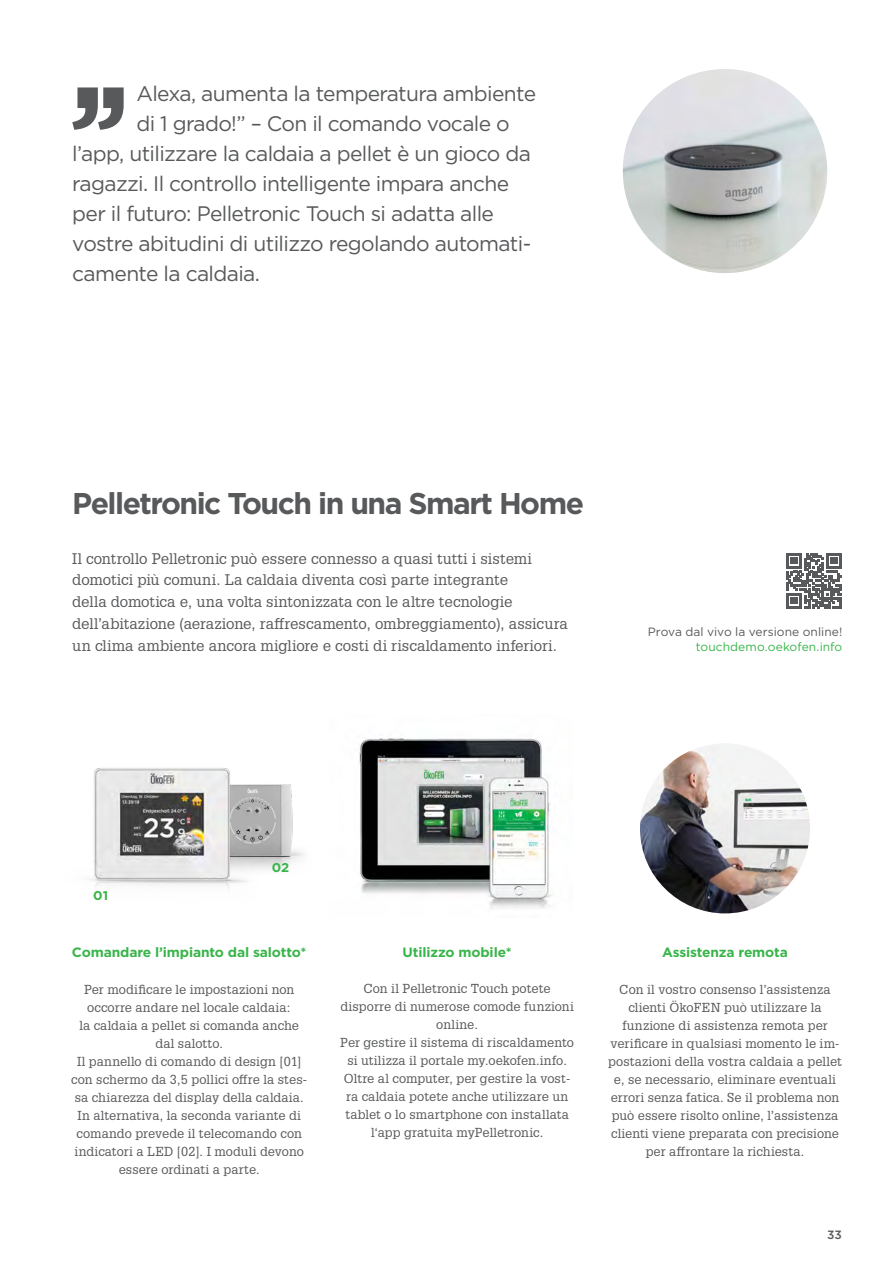
<style>
.page{position:relative;width:893px;height:1263px;background:#fff}
.page>*{position:absolute;margin:0;border:0;box-sizing:border-box;transform-origin:0 0}
.t1{font:700 30px "Gotham";letter-spacing:-.05em;color:#58595b}
.t2{font:21px "Gotham";letter-spacing:-.03em;color:#58595b}
.t3{font:15px/21.8px "Glypha LT Pro";color:#58595b}
.t4{font:700 13.5px "Gotham";letter-spacing:-.01em;color:#39b54a}
.t5{font:12.75px/18px "Glypha LT Pro";letter-spacing:.01em;color:#58595b;text-align:center}
.t6{font:700 12.75px "Gotham";color:#39b54a}
.t7{font:12px "Gotham";letter-spacing:.005em;color:#58595b}
.t8{font:12px "Gotham";letter-spacing:.01em;color:#39b54a}
.t9{font:500 12px "Gotham";color:#58595b}
</style>
<div class="page">
<img style="left:274px;top:784px;width:31px;height:86px">
<img style="left:88px;top:768px;width:186px;height:121px">
<img style="left:359px;top:738px;width:193px;height:171px">
<img style="left:623px;top:69px;width:204px;height:204px;border-radius:102px">
<svg style="left:72px;top:87px;width:52px;height:43px"></svg>
<img style="left:640px;top:743px;width:170px;height:170px;border-radius:85px">
<svg style="left:786px;top:553px;width:56px;height:55px"></svg>
<h2 class="t2" style="left:136px;top:82px;width:401px">Alexa, aumenta la temperatura ambiente</h2>
<h2 class="t2" style="left:136px;top:112px;width:375px">di 1 grado!” – Con il comando vocale o</h2>
<h2 class="t2" style="left:72px;top:142px;width:460px">l’app, utilizzare la caldaia a pellet è un gioco da</h2>
<h2 class="t2" style="left:72px;top:172px;width:439px">ragazzi. Il controllo intelligente impara anche</h2>
<h2 class="t2" style="left:72px;top:202px;width:423px">per il futuro: Pelletronic Touch si adatta alle</h2>
<h2 class="t2" style="left:72px;top:232px;width:460px">vostre abitudini di utilizzo regolando automati-</h2>
<h2 class="t2" style="left:72px;top:262px;width:189px">camente la caldaia.</h2>
<h1 class="t1" style="left:72px;top:486px;width:513px">Pelletronic Touch in una Smart Home</h1>
<p class="t3" style="left:72px;top:547px;width:497px">Il controllo Pelletronic può essere connesso a quasi tutti i sistemi domotici più comuni. La caldaia diventa così parte integrante<br>della domotica e, una volta sintonizzata con le altre tecnologie dell’abitazione (aerazione, raffrescamento, ombreggiamento), assicura un clima ambiente ancora migliore e costi di riscaldamento inferiori.</p>
<p class="t7" style="left:648px;top:625px;width:196px">Prova dal vivo la versione online!</p>
<p class="t8" style="left:696px;top:640px;width:148px">touchdemo.oekofen.info</p>
<p class="t6" style="left:93px;top:888px;width:16px">01</p>
<p class="t6" style="left:272px;top:860px;width:19px">02</p>
<p class="t4" style="left:72px;top:944px;width:236px">Comandare l’impianto dal salotto*</p>
<p class="t5" style="left:71px;top:980px;width:237px">Per modificare le impostazioni non occorre andare nel locale caldaia:<br>la caldaia a pellet si comanda anche dal salotto.<br>Il pannello di comando di design [01] con schermo da 3,5 pollici offre la stes&shy;sa chiarezza del display della caldaia.<br>In alternativa, la seconda variante di comando prevede il telecomando con indicatori a LED [02]. I moduli devono essere ordinati a parte.</p>
<p class="t4" style="left:403px;top:944px;width:111px">Utilizzo mobile*</p>
<p class="t5" style="left:340px;top:979px;width:235px">Con il Pelletronic Touch potete disporre di numerose comode funzioni online.<br>Per gestire il sistema di riscaldamento si utilizza il portale my.oekofen.info.<br>Oltre al computer, per gestire la vost&shy;ra caldaia potete anche utilizzare un tablet o lo smartphone con installata l‘app gratuita myPelletronic.</p>
<p class="t4" style="left:662px;top:944px;width:127px">Assistenza remota</p>
<p class="t5" style="left:608px;top:980px;width:235px">Con il vostro consenso l’assistenza clienti ÖkoFEN può utilizzare la funzione di assistenza remota per verificare in qualsiasi momento le im&shy;postazioni della vostra caldaia a pellet e, se necessario, eliminare eventuali errori senza fatica. Se il problema non può essere risolto online, l’assistenza clienti viene preparata con precisione per affrontare la richiesta.</p>
<p class="t9" style="left:827px;top:1227px;width:16px">33</p>
</div>
